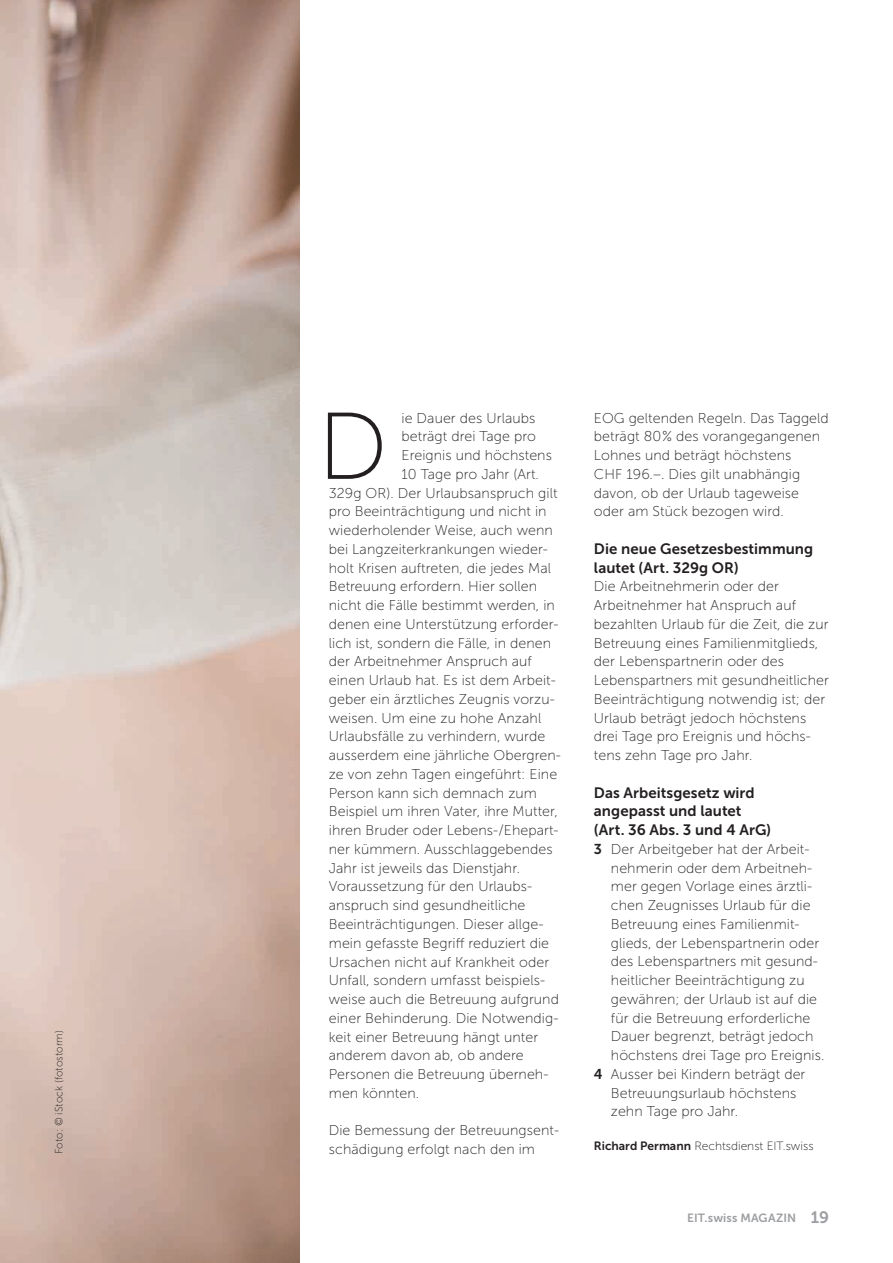
<style>
.page{position:relative;width:893px;height:1263px;background:#fff}
.page>*{position:absolute;margin:0;border:0;box-sizing:border-box;transform-origin:0 0}
.t1{font:94.65px "Museo Sans 100";color:#231f20}
.t2{font:15px/18.8px "Museo Sans 700";letter-spacing:.005em;color:#231f20}
.t3{font:14.25px/18.8px "Museo Sans 100";letter-spacing:.005em;color:#231f20}
.t4{font:12px "Museo Sans 100";color:#231f20}
.t5{font:11.85px "Museo Sans 700";letter-spacing:.01em;color:#9d9fa2}
.t6{font:10.5px "Museo Sans 100";color:#231f20}
.s1{font-family:"Museo Sans 700"}
.s2{font-size:16.5px}
</style>
<div class="page">
<img style="left:0;top:0;width:299px;height:1263px">
<p class="t6" style="left:53px;top:1154px;width:125px;rotate:-90deg">Foto: © iStock (fotostorm)</p>
<h1 class="t1" style="left:318px;top:396px;width:72px">D</h1>
<p class="t3" style="left:401px;top:408px;width:135px">ie Dauer des Urlaubs</p>
<p class="t3" style="left:401px;top:427px;width:136px">beträgt drei Tage pro</p>
<p class="t3" style="left:401px;top:446px;width:152px">Ereignis und höchstens</p>
<p class="t3" style="left:401px;top:465px;width:139px">10 Tage pro Jahr (Art.</p>
<p class="t3" style="left:329px;top:483px;width:230px">329g OR). Der Urlaubsanspruch gilt</p>
<p class="t3" style="left:329px;top:502px;width:219px">pro Beeinträchtigung und nicht in</p>
<p class="t3" style="left:329px;top:521px;width:226px">wiederholender Weise, auch wenn</p>
<p class="t3" style="left:329px;top:540px;width:221px">bei Langzeiterkrankungen wieder-</p>
<p class="t3" style="left:329px;top:558px;width:224px">holt Krisen auftreten, die jedes Mal</p>
<p class="t3" style="left:329px;top:577px;width:210px">Betreuung erfordern. Hier sollen</p>
<p class="t3" style="left:329px;top:596px;width:228px">nicht die Fälle bestimmt werden, in</p>
<p class="t3" style="left:329px;top:615px;width:231px">denen eine Unterstützung erforder-</p>
<p class="t3" style="left:329px;top:633px;width:224px">lich ist, sondern die Fälle, in denen</p>
<p class="t3" style="left:329px;top:652px;width:205px">der Arbeitnehmer Anspruch auf</p>
<p class="t3" style="left:329px;top:671px;width:229px">einen Urlaub hat. Es ist dem Arbeit-</p>
<p class="t3" style="left:329px;top:690px;width:227px">geber ein ärztliches Zeugnis vorzu-</p>
<p class="t3" style="left:329px;top:708px;width:214px">weisen. Um eine zu hohe Anzahl</p>
<p class="t3" style="left:329px;top:727px;width:218px">Urlaubsfälle zu verhindern, wurde</p>
<p class="t3" style="left:329px;top:746px;width:234px">ausserdem eine jährliche Obergren-</p>
<p class="t3" style="left:329px;top:765px;width:230px">ze von zehn Tagen eingeführt: Eine</p>
<p class="t3" style="left:329px;top:783px;width:210px">Person kann sich demnach zum</p>
<p class="t3" style="left:329px;top:802px;width:231px">Beispiel um ihren Vater, ihre Mutter,</p>
<p class="t3" style="left:329px;top:821px;width:231px">ihren Bruder oder Lebens-/Ehepart-</p>
<p class="t3" style="left:329px;top:840px;width:225px">ner kümmern. Ausschlaggebendes</p>
<p class="t3" style="left:329px;top:859px;width:193px">Jahr ist jeweils das Dienstjahr.</p>
<p class="t3" style="left:329px;top:877px;width:204px">Voraussetzung für den Urlaubs-</p>
<p class="t3" style="left:329px;top:896px;width:198px">anspruch sind gesundheitliche</p>
<p class="t3" style="left:329px;top:915px;width:216px">Beeinträchtigungen. Dieser allge-</p>
<p class="t3" style="left:329px;top:934px;width:222px">mein gefasste Begriff reduziert die</p>
<p class="t3" style="left:329px;top:952px;width:222px">Ursachen nicht auf Krankheit oder</p>
<p class="t3" style="left:329px;top:971px;width:218px">Unfall, sondern umfasst beispiels-</p>
<p class="t3" style="left:329px;top:990px;width:232px">weise auch die Betreuung aufgrund</p>
<p class="t3" style="left:329px;top:1009px;width:231px">einer Behinderung. Die Notwendig-</p>
<p class="t3" style="left:329px;top:1027px;width:211px">keit einer Betreuung hängt unter</p>
<p class="t3" style="left:329px;top:1046px;width:196px">anderem davon ab, ob andere</p>
<p class="t3" style="left:329px;top:1065px;width:221px">Personen die Betreuung überneh-</p>
<p class="t3" style="left:329px;top:1084px;width:92px">men könnten.</p>
<p class="t3" style="left:329px;top:1121px;width:232px">Die Bemessung der Betreuungsent&shy;schädigung erfolgt nach den im</p>
<p class="t3" style="left:594px;top:409px;width:236px">EOG geltenden Regeln. Das Taggeld beträgt 80% des vorangegangenen<br>Lohnes und beträgt höchstens<br>CHF 196.–. Dies gilt unabhängig davon, ob der Urlaub tageweise oder am Stück bezogen wird.</p>
<p class="t2" style="left:594px;top:539px;width:221px">Die neue Gesetzesbestimmung lautet (Art. 329g OR)</p>
<p class="t3" style="left:594px;top:577px;width:237px">Die Arbeitnehmerin oder der Arbeitnehmer hat Anspruch auf bezahlten Urlaub für die Zeit, die zur Betreuung eines Familienmitglieds, der Lebenspartnerin oder des Lebenspartners mit gesundheitlicher Beeinträchtigung notwendig ist; der Urlaub beträgt jedoch höchstens drei Tage pro Ereignis und höchs&shy;tens zehn Tage pro Jahr.</p>
<p class="t2" style="left:594px;top:783px;width:179px">Das Arbeitsgesetz wird angepasst und lautet (Art. 36 Abs. 3 und 4 ArG)</p>
<p class="t3" style="left:594px;top:840px;width:217px"><span class="s1">3</span> Der Arbeitgeber hat der Arbeit-</p>
<p class="t3" style="left:611px;top:858px;width:203px">nehmerin oder dem Arbeitneh-</p>
<p class="t3" style="left:611px;top:877px;width:203px">mer gegen Vorlage eines ärztli-</p>
<p class="t3" style="left:611px;top:896px;width:201px">chen Zeugnisses Urlaub für die</p>
<p class="t3" style="left:611px;top:915px;width:190px">Betreuung eines Familienmit-</p>
<p class="t3" style="left:611px;top:933px;width:210px">glieds, der Lebenspartnerin oder</p>
<p class="t3" style="left:611px;top:952px;width:209px">des Lebenspartners mit gesund-</p>
<p class="t3" style="left:611px;top:971px;width:195px">heitlicher Beeinträchtigung zu</p>
<p class="t3" style="left:611px;top:990px;width:208px">gewähren; der Urlaub ist auf die</p>
<p class="t3" style="left:611px;top:1008px;width:201px">für die Betreuung erforderliche</p>
<p class="t3" style="left:611px;top:1027px;width:204px">Dauer begrenzt, beträgt jedoch</p>
<p class="t3" style="left:611px;top:1046px;width:215px">höchstens drei Tage pro Ereignis.</p>
<p class="t3" style="left:594px;top:1065px;width:213px"><span class="s1">4</span> Ausser bei Kindern beträgt der</p>
<p class="t3" style="left:611px;top:1083px;width:187px">Betreuungsurlaub höchstens</p>
<p class="t3" style="left:611px;top:1102px;width:129px">zehn Tage pro Jahr.</p>
<p class="t4" style="left:594px;top:1140px;width:221px"><span class="s1">Richard Permann</span> Rechtsdienst EIT.swiss</p>
<p class="t5" style="left:687px;top:1212px;width:144px">EIT.swiss MAGAZIN <span class="s2">19</span></p>
</div>
